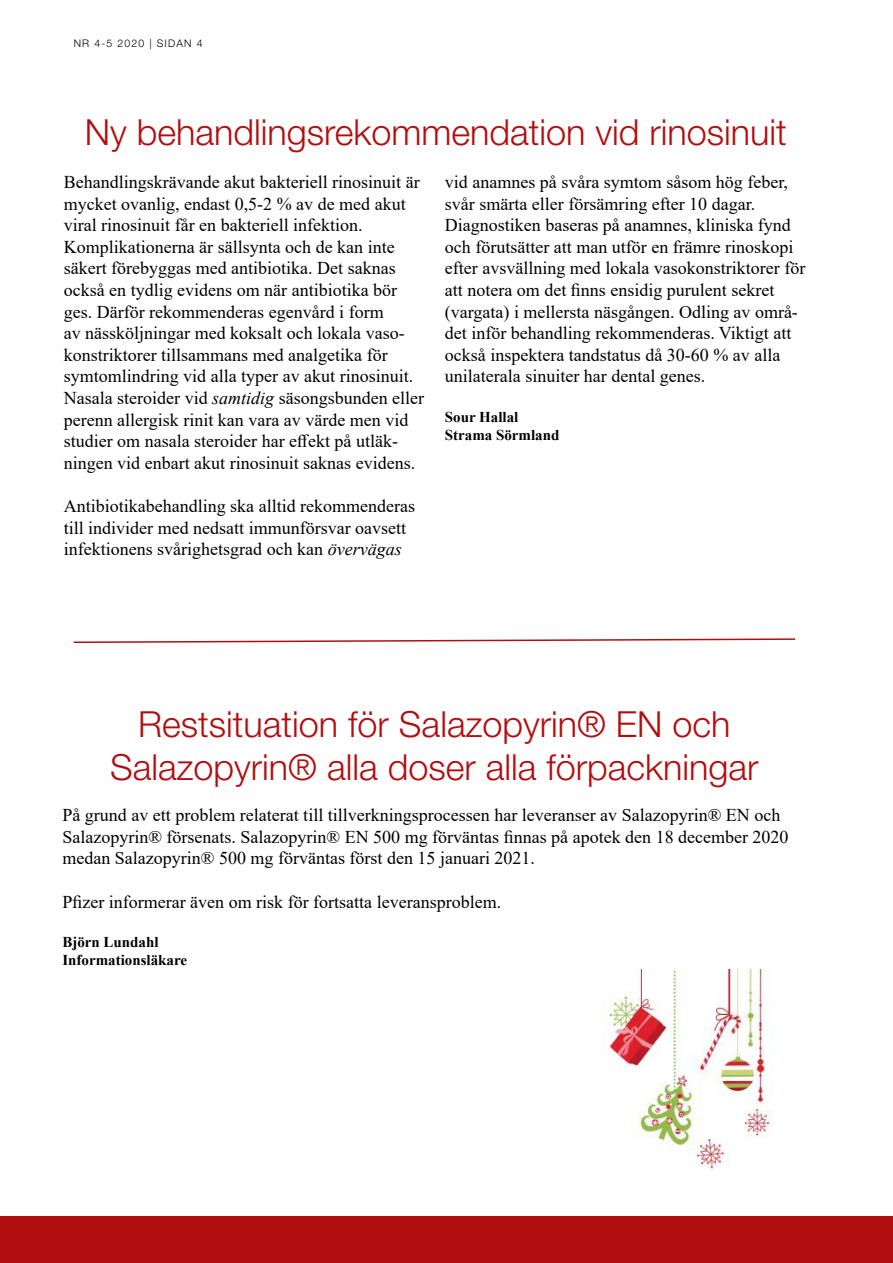
<style>
.page{position:relative;width:893px;height:1263px;background:#fff}
.page>*{position:absolute;margin:0;border:0;box-sizing:border-box;transform-origin:0 0}
.t1{font:300 36px/43.2px "Helvetica Neue LT Pro";color:#b20e10;text-align:center}
.t2{font:18px/21.6px "Times New Roman";color:#000}
.t3{font:700 15px/18px "Times New Roman";color:#000}
.t4{font:300 10.5px "Helvetica Neue LT Pro";letter-spacing:.11em;color:#000}
.s1{font-style:italic}
</style>
<div class="page">
<div style="left:0;top:1217px;width:893px;height:46px;background:#b20e10"></div>
<svg style="left:73px;top:638px;width:723px;height:5px"></svg>
<img style="left:604px;top:969px;width:169px;height:202px">
<p class="t4" style="left:74px;top:37px;width:130px">NR 4-5 2020 | SIDAN 4</p>
<h1 class="t1" style="left:85px;top:110px;width:704px">Ny behandlingsrekommendation vid rinosinuit</h1>
<p class="t2" style="left:64px;top:171px;width:362px">Behandlingskrävande akut bakteriell rinosinuit är mycket ovanlig, endast 0,5-2 % av de med akut viral rinosinuit får en bakteriell infektion.<br>Komplikationerna är sällsynta och de kan inte säkert förebyggas med antibiotika. Det saknas också en tydlig evidens om när antibiotika bör ges. Därför rekommenderas egenvård i form<br>av nässköljningar med koksalt och lokala vaso&shy;konstriktorer tillsammans med analgetika för symtomlindring vid alla typer av akut rinosinuit.<br>Nasala steroider vid <span class="s1">samtidig</span> säsongsbunden eller perenn allergisk rinit kan vara av värde men vid studier om nasala steroider har effekt på utläk&shy;ningen vid enbart akut rinosinuit saknas evidens.</p>
<p class="t2" style="left:64px;top:495px;width:353px">Antibiotikabehandling ska alltid rekommenderas till individer med nedsatt immunförsvar oavsett infektionens svårighetsgrad och kan <span class="s1">övervägas</span></p>
<p class="t2" style="left:445px;top:171px;width:362px">vid anamnes på svåra symtom såsom hög feber, svår smärta eller försämring efter 10 dagar.<br>Diagnostiken baseras på anamnes, kliniska fynd och förutsätter att man utför en främre rinoskopi efter avsvällning med lokala vasokonstriktorer för att notera om det finns ensidig purulent sekret (vargata) i mellersta näsgången. Odling av områ&shy;det inför behandling rekommenderas. Viktigt att också inspektera tandstatus då 30-60 % av alla unilaterala sinuiter har dental genes.</p>
<p class="t3" style="left:445px;top:407px;width:116px">Sour Hallal<br>Strama Sörmland</p>
<h1 class="t1" style="left:110px;top:701px;width:650px">Restsituation för Salazopyrin® EN och<br>Salazopyrin® alla doser alla förpackningar</h1>
<p class="t2" style="left:62px;top:804px;width:728px">På grund av ett problem relaterat till tillverkningsprocessen har leveranser av Salazopyrin® EN och<br>Salazopyrin® försenats. Salazopyrin® EN 500 mg förväntas finnas på apotek den 18 december 2020 medan Salazopyrin® 500 mg förväntas först den 15 januari 2021.</p>
<p class="t2" style="left:62px;top:890px;width:440px">Pfizer informerar även om risk för fortsatta leveransproblem.</p>
<p class="t3" style="left:62px;top:933px;width:126px">Björn Lundahl<br>Informationsläkare</p>
</div>
